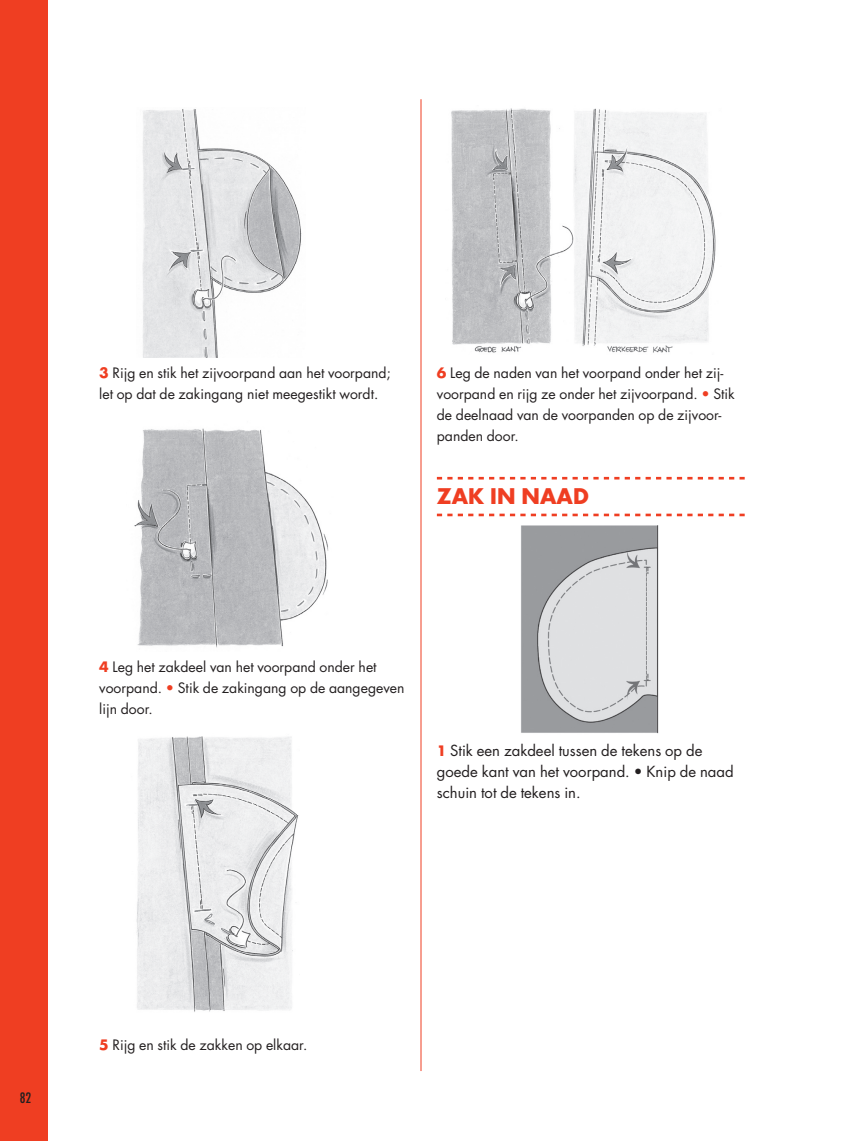
<style>
.page{position:relative;width:844px;height:1141px;background:#fff}
.page>*{position:absolute;margin:0;border:0;box-sizing:border-box;transform-origin:0 0}
.t1{font:700 21px "Futura Std";color:#ef3e22}
.t2{font:14.88px/21px "Futura Std";color:#231f20}
.t3{font:14px/21px "Futura Std";color:#231f20}
.t4{font:condensed 14px "Futura Std";color:#231f20}
.s1{font-weight:700;color:#ef3e22}
.s2{color:#ef3e22}
.s3{font-weight:700;font-size:14px;color:#ef3e22}
</style>
<div class="page">
<div style="left:0;top:0;width:47px;height:1141px;background:#ef3e22"></div>
<hr style="left:420px;top:99px;width:1px;height:972px;background:#ef3e22">
<svg style="left:437px;top:477px;width:307px;height:3px"></svg>
<svg style="left:437px;top:514px;width:307px;height:2px"></svg>
<img style="left:451px;top:108px;width:265px;height:245px">
<img style="left:521px;top:525px;width:138px;height:209px">
<img style="left:142px;top:109px;width:160px;height:248px">
<img style="left:134px;top:428px;width:195px;height:220px">
<img style="left:136px;top:736px;width:163px;height:276px">
<p class="t3" style="left:99px;top:363px;width:293px"><span class="s1">3</span> rijg en stik het zijvoorpand aan het voorpand; let op dat de zakingang niet meegestikt wordt.</p>
<p class="t3" style="left:437px;top:363px;width:299px"><span class="s1">6</span> leg de naden van het voorpand onder het zij&shy;voorpand en rijg ze onder het zijvoorpand. <span class="s2">•</span> stik de deelnaad van de voorpanden op de zijvoor&shy;panden door.</p>
<h1 class="t1" style="left:437px;top:482px;width:153px">ZAk in nAAd</h1>
<p class="t3" style="left:99px;top:657px;width:307px"><span class="s1">4</span> leg het zakdeel van het voorpand onder het voorpand. <span class="s2">•</span> stik de zakingang op de aangegeven lijn door.</p>
<p class="t2" style="left:437px;top:740px;width:298px"><span class="s3">1</span> stik een zakdeel tussen de tekens op de goede kant van het voorpand. • Knip de naad schuin tot de tekens in.</p>
<p class="t4" style="left:20px;top:1089px;width:13px">82</p>
<p class="t3" style="left:99px;top:1035px;width:209px"><span class="s1">5</span> rijg en stik de zakken op elkaar.</p>
</div>
